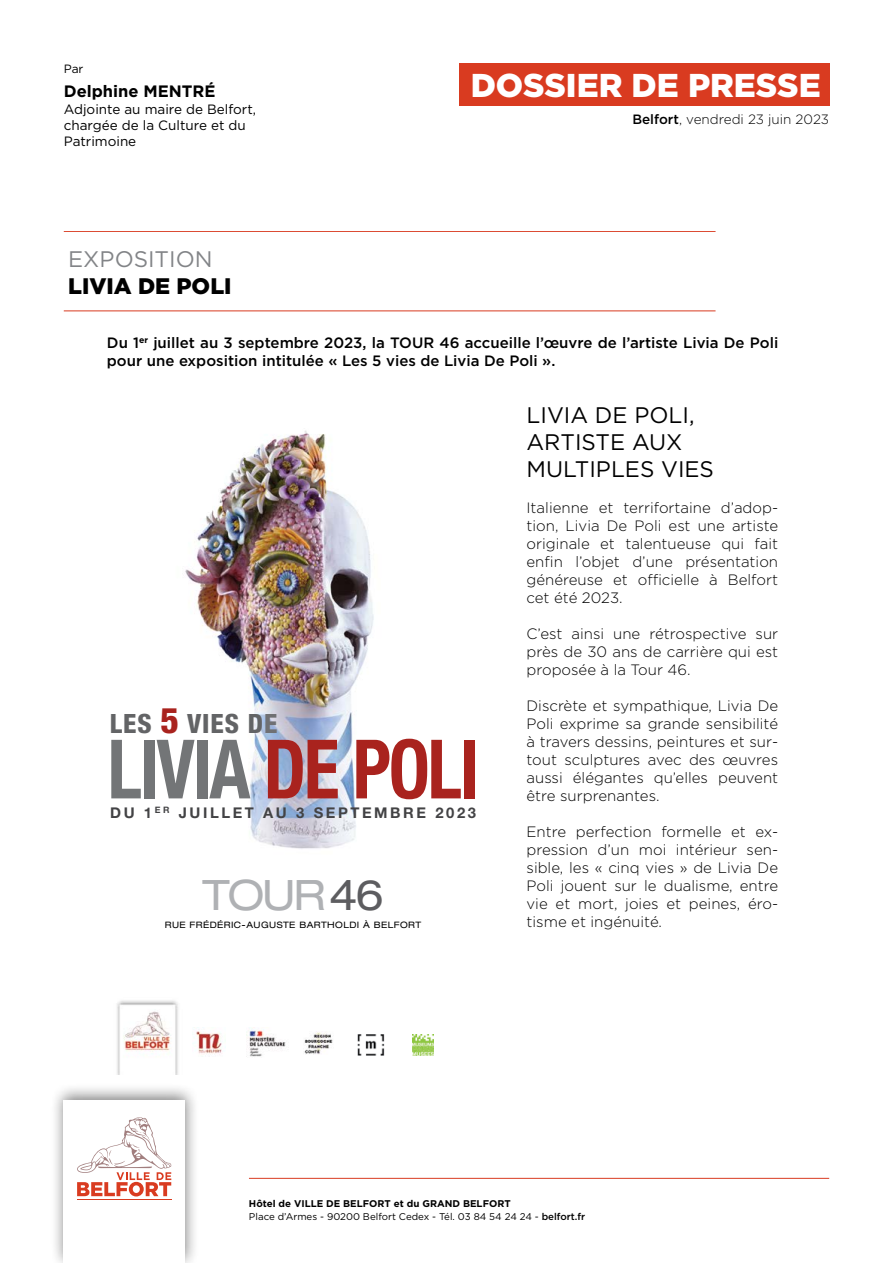
<style>
.page{position:relative;width:893px;height:1263px;background:#fff}
.page>*{position:absolute;margin:0;border:0;box-sizing:border-box;transform-origin:0 0}
.t1{font:700 condensed 82.05px "Helvetica Neue";letter-spacing:-.03em;color:#a9231e;scale:.9 1}
.t2{font:expanded 42px "Helvetica Neue";letter-spacing:-.05em;color:#afb1b4}
.t3{font:900 33px "Gotham";color:#fff}
.t4{font:800 condensed 26.55px "Helvetica Neue";letter-spacing:.035em;color:#636466}
.t5{font:22.5px/27px "Gotham";color:#000}
.t6{font:900 22.5px "Gotham";color:#000}
.t7{font:22.5px "Gotham";color:#828487}
.t8{font:700 16.5px "Gotham";color:#000}
.t9{font:300 15px/18px "Gotham";color:#000;text-align:justify}
.t10{font:500 15px/18px "Gotham";color:#000}
.t11{font:700 14.85px "Helvetica Neue";letter-spacing:.175em;color:#434345}
.t12{font:13.5px/16.2px "Gotham";color:#000}
.t13{font:300 13.5px "Gotham";color:#000}
.t14{font:12px "Gotham";color:#000}
.t15{font:9.75px/12.6px "Gotham";color:#000}
.t16{font:expanded 8.85px "Helvetica Neue";letter-spacing:.05em;color:#000}
.s1{font-weight:500}
.s2{font-size:35.55px;color:#a9231e}
.s3{color:#6f7073}
.s4{color:#737577}
.s5{color:#5d5d60}
.s6{font-weight:700}
</style>
<div class="page">
<hr style="left:249px;top:1178px;width:580px;height:1px;background:#d93b20">
<div style="left:459px;top:64px;width:370px;height:42px;background:#d93b20"></div>
<hr style="left:64px;top:231px;width:651px;height:1px;background:#d93b20">
<hr style="left:64px;top:311px;width:651px;height:1px;background:#d93b20">
<div style="left:50px;top:1083px;width:149px;height:180px;background:#000;opacity:.5"></div>
<div style="left:64px;top:1101px;width:121px;height:162px;background:#fff"></div>
<hr style="left:77px;top:1199px;width:94px;height:1px;background:#d93b20">
<svg style="left:77px;top:1117px;width:94px;height:79px"></svg>
<img style="left:185px;top:430px;width:189px;height:419px">
<img style="left:117px;top:1000px;width:61px;height:74px">
<img style="left:196px;top:1027px;width:26px;height:28px">
<img style="left:247px;top:1027px;width:39px;height:30px">
<img style="left:304px;top:1031px;width:29px;height:23px">
<img style="left:357px;top:1034px;width:28px;height:22px">
<img style="left:412px;top:1034px;width:22px;height:22px">
<p class="t14" style="left:64px;top:61px;width:21px">Par</p>
<p class="t8" style="left:64px;top:81px;width:153px">Delphine MENTRÉ</p>
<p class="t12" style="left:64px;top:100px;width:194px">Adjointe au maire de Belfort, chargée de la Culture et du<br>Patrimoine</p>
<h3 class="t7" style="left:68px;top:245px;width:146px">EXPOSITION</h3>
<h3 class="t6" style="left:68px;top:271px;width:165px">LIVIA DE POLI</h3>
<h3 class="t3" style="left:471px;top:62px;width:351px">DOSSIER DE PRESSE</h3>
<p class="t13" style="left:632px;top:111px;width:198px"><span class="s1">Belfort</span>, vendredi 23 juin 2023</p>
<p class="t10" style="left:107px;top:333px;width:673px">Du 1<sup>er</sup> juillet au 3 septembre 2023, la TOUR 46 accueille l’œuvre de l’artiste Livia De Poli pour une exposition intitulée « Les 5 vies de Livia De Poli ».</p>
<h3 class="t4" style="left:110px;top:707px;width:169px">LES <span class="s2">5</span> VIES D<span class="s3">E</span></h3>
<h1 class="t1" style="left:108px;top:701px;width:414px"><span class="s4">LIVIA</span> DE POLI</h1>
<p class="t11" style="left:110px;top:803px;width:367px">DU 1 <sup>ER</sup> JUILLET AU 3 SEPTEMBRE 2023</p>
<h2 class="t2" style="left:203px;top:870px;width:182px">TOUR<span class="s5">46</span></h2>
<p class="t16" style="left:165px;top:920px;width:258px">RUE FRÉDÉRIC-AUGUSTE BARTHOLDI À BELFORT</p>
<h3 class="t5" style="left:526px;top:401px;width:189px">LIVIA DE POLI,<br>ARTISTE AUX<br>MULTIPLES VIES</h3>
<p class="t9" style="left:526px;top:498px;width:253px">Italienne et terrifortaine d’adop&shy;tion, Livia De Poli est une artiste originale et talentueuse qui fait enfin l’objet d’une présentation généreuse et officielle à Belfort cet été 2023.</p>
<p class="t9" style="left:526px;top:624px;width:253px">C’est ainsi une rétrospective sur près de 30 ans de carrière qui est proposée à la Tour 46.</p>
<p class="t9" style="left:526px;top:696px;width:253px">Discrète et sympathique, Livia De Poli exprime sa grande sensibilité à travers dessins, peintures et sur&shy;tout sculptures avec des œuvres aussi élégantes qu’elles peuvent être surprenantes.</p>
<p class="t9" style="left:526px;top:822px;width:253px">Entre perfection formelle et ex&shy;pression d’un moi intérieur sen&shy;sible, les « cinq vies » de Livia De Poli jouent sur le dualisme, entre vie et mort, joies et peines, éro&shy;tisme et ingénuité.</p>
<p class="t15" style="left:249px;top:1197px;width:338px"><span class="s6">Hôtel de VILLE DE BELFORT et du GRAND BELFORT<br></span>Place d’Armes - 90200 Belfort Cedex - Tél. 03 84 54 24 24 - <span class="s1">belfort.fr</span></p>
</div>
